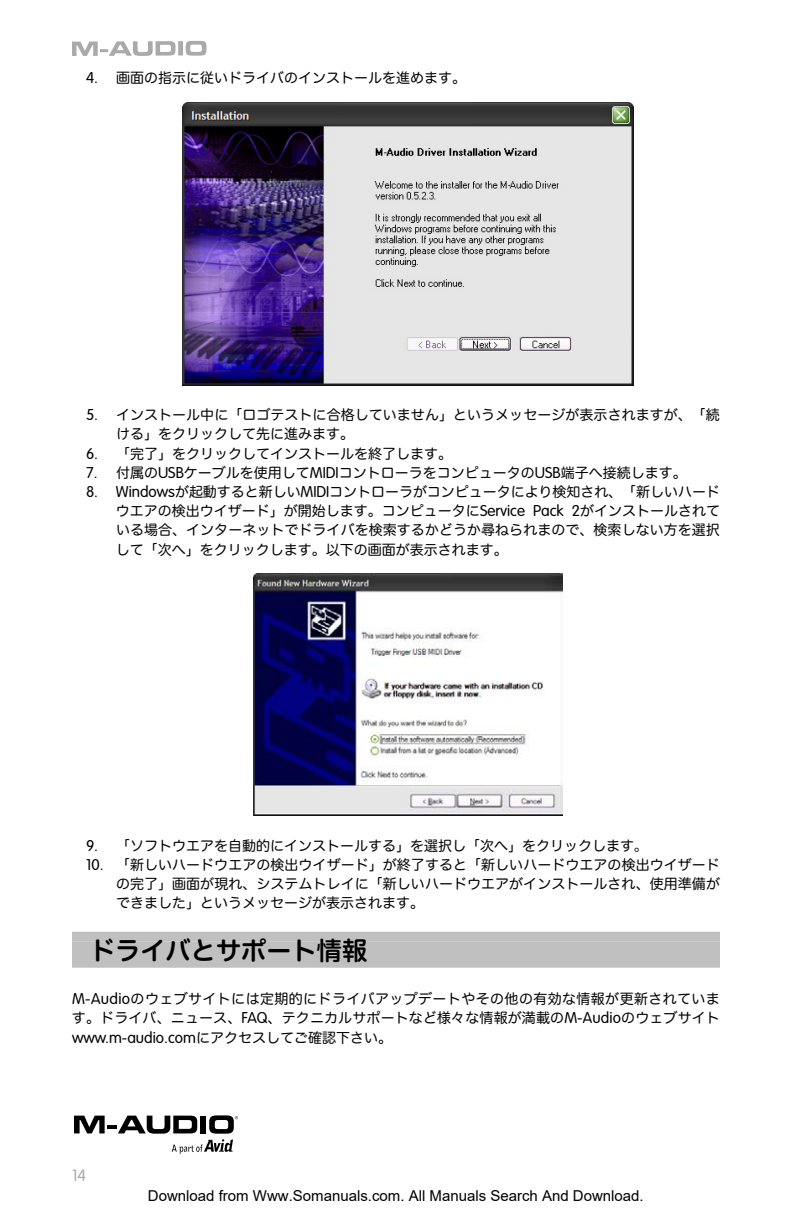
<style>
.page{position:relative;width:792px;height:1224px;background:#fff}
.page>*{position:absolute;margin:0;border:0;box-sizing:border-box;transform-origin:0 0}
.t1{font:25.2px "Hira Maru Std W6";color:#000}
.t2{font:300 16px "VAG Rounded";color:#aaa}
.t3{font:300 15.4px "VAG Rounded";color:#000}
.t4{font:15px "Arial";color:#000}
.t5{font:14px/19.2px "Hira Maru Pro W4";color:#000;text-align:justify}
.t6{font:14px/19.2px "Hira Maru Pro W4";letter-spacing:.025em;color:#000}
.s1{font-family:"VAG Rounded";font-weight:300;font-size:15.4px}
.s2{color:#292526}
.s3{font-family:"Hira Maru Pro W4";font-weight:400;font-size:14px}
</style>
<div class="page">
<svg style="left:72px;top:41px;width:104px;height:15px"></svg>
<div style="left:178px;top:41px;width:5px;height:15px;background:#aaa"></div>
<svg style="left:186px;top:41px;width:20px;height:15px"></svg>
<div style="left:72px;top:932px;width:648px;height:10px;background:#c0c0c0"></div>
<div style="left:72px;top:942px;width:648px;height:26px;background:#c0c0c0"></div>
<img style="left:182px;top:102px;width:452px;height:283px">
<img style="left:253px;top:574px;width:310px;height:241px">
<svg style="left:74px;top:1115px;width:164px;height:39px"></svg>
<p class="t5" style="left:86px;top:67px;width:381px"><span class="s1">4.</span> 画面の指示に従いドライバのインストールを進めます。</p>
<p class="t5" style="left:116px;top:404px;width:605px;text-indent:-30px"><span class="s1">5.</span> インストール中に「ロゴテストに合格していません」というメッセージが表示されますが、「続ける」をクリックして先に進みます。</p>
<p class="t5" style="left:86px;top:443px;width:367px"><span class="s1">6.</span> 「完了」をクリックしてインストールを終了します。</p>
<p class="t5" style="left:86px;top:462px;width:602px"><span class="s1">7.</span> 付属の<span class="s1">USB</span>ケーブルを使用して<span class="s1">MIDI</span>コントローラをコンピュータの<span class="s1">USB</span>端子へ接続します。</p>
<p class="t5" style="left:116px;top:481px;width:606px;text-indent:-30px"><span class="s1">8. Windows</span>が起動すると新しい<span class="s1">MIDI</span>コントローラがコンピュータにより検知され、「新しいハードウエアの検出ウイザード」が開始します。コンピュータに<span class="s1">Service Pack 2</span>がインストールされている場合、インターネットでドライバを検索するかどうか尋ねられまので、検索しない方を選択して「次へ」をクリックします。以下の画面が表示されます。</p>
<p class="t5" style="left:86px;top:835px;width:563px"><span class="s1">9.</span> 「ソフトウエアを自動的にインストールする」を選択し「次へ」をクリックします<span class="s2">。</span></p>
<p class="t5" style="left:116px;top:854px;width:606px;text-indent:-30px"><span class="s1">10.</span> 「新しいハードウエアの検出ウイザード」が終了すると「新しいハードウエアの検出ウイザードの完了」画面が現れ、システムトレイに「新しいハードウエアがインストールされ、使用準備ができました」というメッセージが表示されます。</p>
<h1 class="t1" style="left:90px;top:931px;width:279px">ドライバとサポート情報</h1>
<p class="t6" style="left:72px;top:988px;width:649px"><span class="s1">M-Audio</span>のウェブサイトには定期的にドライバアップデートやその他の有効な情報が更新されています。ドライバ、ニュース、<span class="s1">FAQ</span>、テクニカルサポートなど様々な情報が満載の<span class="s1">M-Audio</span>のウェブサイト</p>
<p class="t3" style="left:72px;top:1028px;width:322px">www.m-audio.com<span class="s3">にアクセスしてご確認下さい。</span></p>
<p class="t2" style="left:72px;top:1166px;width:16px">14</p>
<p class="t4" style="left:148px;top:1187px;width:497px">Download from Www.Somanuals.com. All Manuals Search And Download.</p>
</div>
